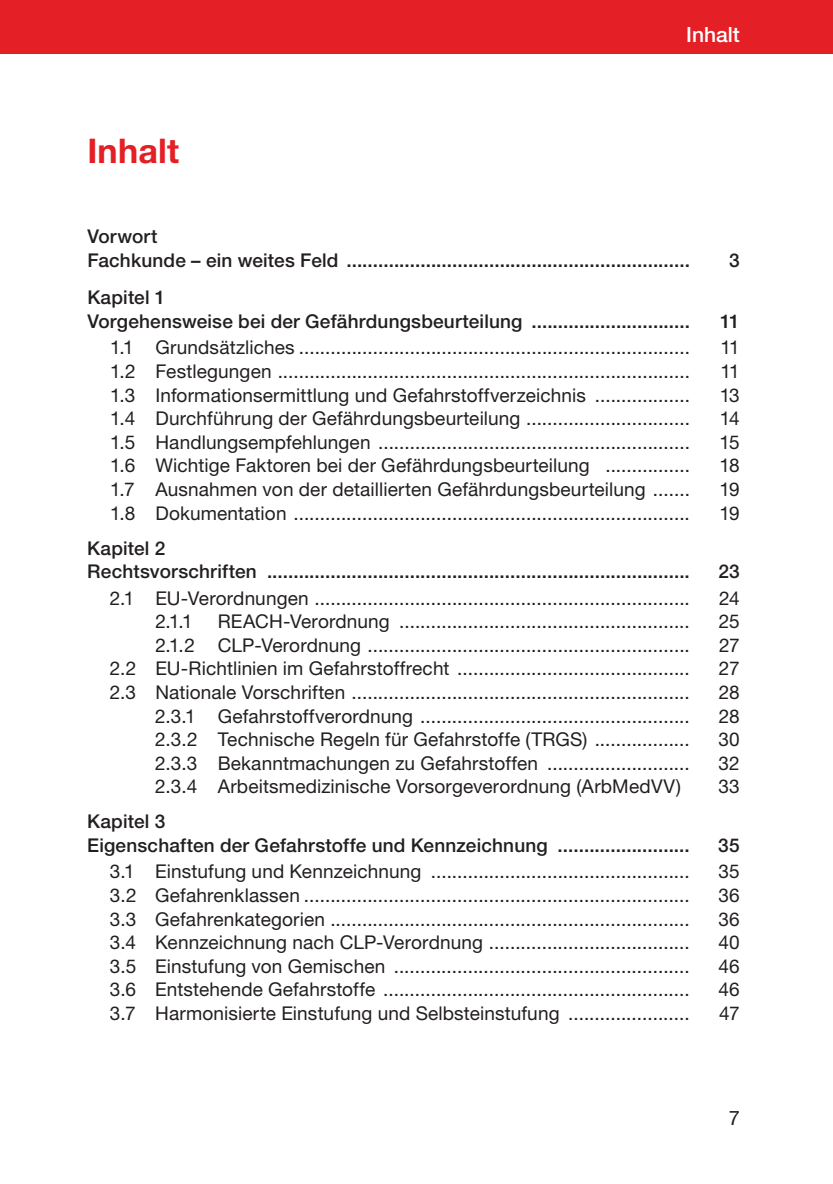
<style>
.page{position:relative;width:833px;height:1184px;background:#fff}
.page>*{position:absolute;margin:0;border:0;box-sizing:border-box;transform-origin:0 0}
.t1{font:700 34px "Helvetica Neue LT Std";letter-spacing:.005em;color:#e41f25}
.t2{font:500 21px "Helvetica Neue LT Std";color:#fff}
.t3{font:20px "Helvetica Neue LT Std";color:#231f20}
.t4{font:19px "Helvetica Neue LT Std";letter-spacing:.005em;color:#231f20}
.t5{font:500 19px/23.6px "Helvetica Neue LT Std";letter-spacing:.01em;color:#231f20}
</style>
<div class="page">
<div style="left:0;top:0;width:832px;height:53px;background:#e41f25"></div>
<h1 class="t1" style="left:87px;top:130px;width:93px">Inhalt</h1>
<p class="t2" style="left:686px;top:22px;width:55px">Inhalt</p>
<p class="t5" style="left:87px;top:224px;width:604px">Vorwort<br>Fachkunde – ein weites Feld .................................................................</p>
<p class="t5" style="left:87px;top:286px;width:604px">Kapitel 1<br>Vorgehensweise bei der Gefährdungsbeurteilung ..............................</p>
<p class="t5" style="left:729px;top:248px;width:12px">3</p>
<p class="t5" style="left:720px;top:309px;width:21px">11</p>
<p class="t4" style="left:110px;top:336px;width:581px">1.1 Grundsätzliches ..........................................................................</p>
<p class="t4" style="left:720px;top:336px;width:21px">11</p>
<p class="t4" style="left:110px;top:360px;width:581px">1.2 Festlegungen ..............................................................................</p>
<p class="t4" style="left:720px;top:360px;width:21px">11</p>
<p class="t4" style="left:110px;top:383px;width:581px">1.3 Informationsermittlung und Gefahrstoffverzeichnis ..................</p>
<p class="t4" style="left:719px;top:383px;width:22px">13</p>
<p class="t4" style="left:110px;top:407px;width:581px">1.4 Durchführung der Gefährdungsbeurteilung ...............................</p>
<p class="t4" style="left:719px;top:407px;width:21px">14</p>
<p class="t4" style="left:110px;top:431px;width:581px">1.5 Handlungsempfehlungen ...........................................................</p>
<p class="t4" style="left:719px;top:431px;width:22px">15</p>
<p class="t4" style="left:110px;top:454px;width:581px">1.6 Wichtige Faktoren bei der Gefährdungsbeurteilung ................</p>
<p class="t4" style="left:719px;top:454px;width:22px">18</p>
<p class="t4" style="left:110px;top:478px;width:581px">1.7 Ausnahmen von der detaillierten Gefährdungsbeurteilung .......</p>
<p class="t4" style="left:719px;top:478px;width:22px">19</p>
<p class="t4" style="left:110px;top:501px;width:581px">1.8 Dokumentation ...........................................................................</p>
<p class="t4" style="left:719px;top:501px;width:22px">19</p>
<p class="t5" style="left:87px;top:536px;width:604px">Kapitel 2<br>Rechtsvorschriften ................................................................................</p>
<p class="t5" style="left:718px;top:559px;width:23px">23</p>
<p class="t4" style="left:110px;top:586px;width:581px">2.1 EU-Verordnungen .......................................................................</p>
<p class="t4" style="left:719px;top:586px;width:22px">24</p>
<p class="t4" style="left:155px;top:610px;width:39px">2.1.1</p>
<p class="t4" style="left:218px;top:610px;width:473px">REACH-Verordnung .......................................................</p>
<p class="t4" style="left:718px;top:610px;width:22px">25</p>
<p class="t4" style="left:155px;top:634px;width:536px">2.1.2 CLP-Verordnung .............................................................</p>
<p class="t4" style="left:718px;top:634px;width:22px">27</p>
<p class="t4" style="left:110px;top:657px;width:581px">2.2 EU-Richtlinien im Gefahrstoffrecht ............................................</p>
<p class="t4" style="left:718px;top:657px;width:22px">27</p>
<p class="t4" style="left:110px;top:681px;width:581px">2.3 Nationale Vorschriften ................................................................</p>
<p class="t4" style="left:718px;top:681px;width:22px">28</p>
<p class="t4" style="left:155px;top:704px;width:536px">2.3.1 Gefahrstoffverordnung ...................................................</p>
<p class="t4" style="left:718px;top:704px;width:22px">28</p>
<p class="t4" style="left:155px;top:728px;width:536px">2.3.2 Technische Regeln für Gefahrstoffe (TRGS) ..................</p>
<p class="t4" style="left:718px;top:728px;width:23px">30</p>
<p class="t4" style="left:155px;top:752px;width:536px">2.3.3 Bekanntmachungen zu Gefahrstoffen ...........................</p>
<p class="t4" style="left:718px;top:752px;width:23px">32</p>
<p class="t4" style="left:155px;top:775px;width:527px">2.3.4 Arbeitsmedizinische Vorsorgeverordnung (ArbMedVV)</p>
<p class="t4" style="left:718px;top:775px;width:23px">33</p>
<p class="t5" style="left:87px;top:809px;width:604px">Kapitel 3<br>Eigenschaften der Gefahrstoffe und Kennzeichnung .........................</p>
<p class="t5" style="left:718px;top:833px;width:23px">35</p>
<p class="t4" style="left:110px;top:860px;width:581px">3.1 Einstufung und Kennzeichnung .................................................</p>
<p class="t4" style="left:718px;top:860px;width:23px">35</p>
<p class="t4" style="left:110px;top:884px;width:581px">3.2 Gefahrenklassen .........................................................................</p>
<p class="t4" style="left:718px;top:884px;width:23px">36</p>
<p class="t4" style="left:110px;top:907px;width:581px">3.3 Gefahrenkategorien ....................................................................</p>
<p class="t4" style="left:718px;top:907px;width:23px">36</p>
<p class="t4" style="left:110px;top:931px;width:581px">3.4 Kennzeichnung nach CLP-Verordnung ......................................</p>
<p class="t4" style="left:718px;top:931px;width:23px">40</p>
<p class="t4" style="left:110px;top:955px;width:581px">3.5 Einstufung von Gemischen ........................................................</p>
<p class="t4" style="left:718px;top:955px;width:23px">46</p>
<p class="t4" style="left:110px;top:978px;width:581px">3.6 Entstehende Gefahrstoffe ..........................................................</p>
<p class="t4" style="left:718px;top:978px;width:23px">46</p>
<p class="t4" style="left:110px;top:1002px;width:581px">3.7 Harmonisierte Einstufung und Selbsteinstufung .......................</p>
<p class="t4" style="left:719px;top:1002px;width:22px">47</p>
<p class="t3" style="left:728px;top:1106px;width:13px">7</p>
</div>
